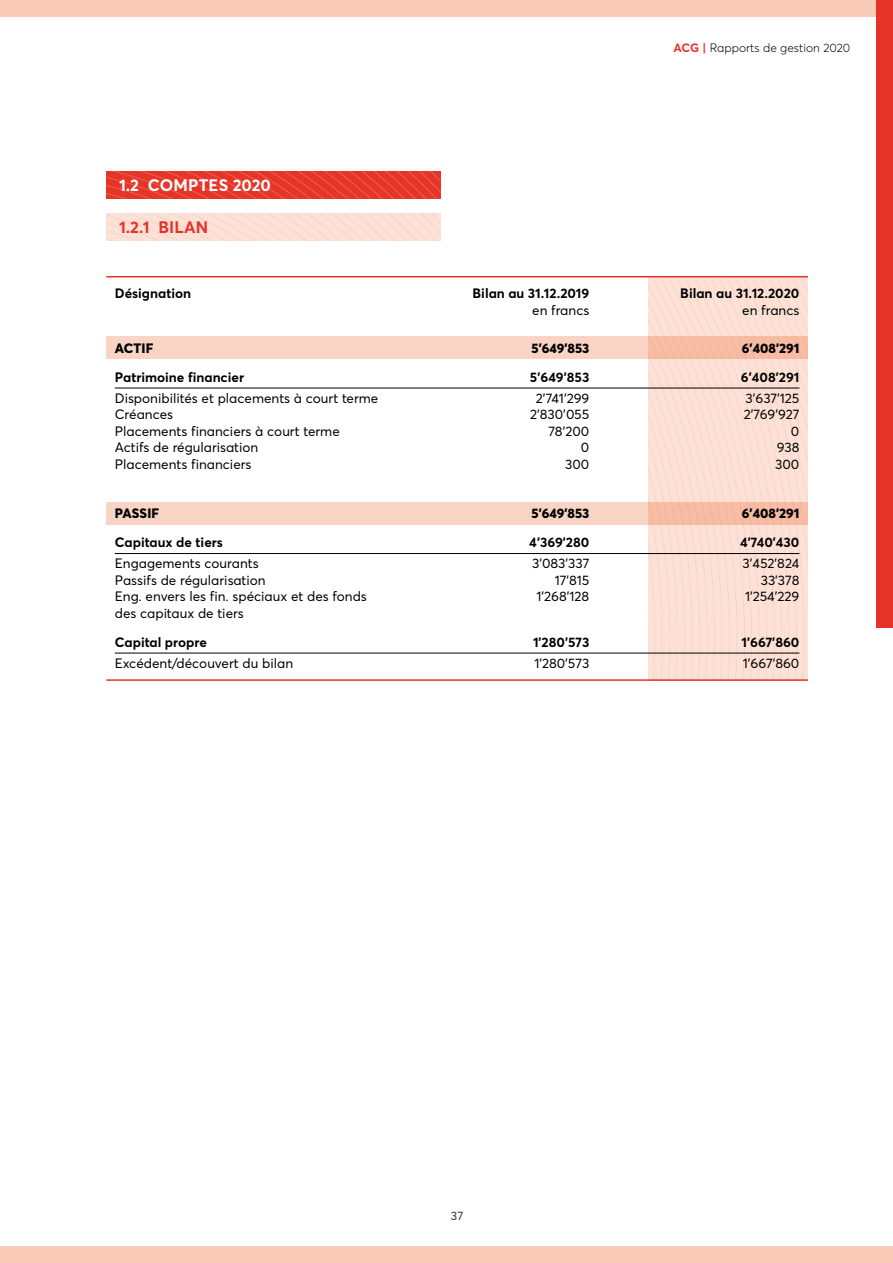
<style>
.page{position:relative;width:893px;height:1263px;background:#fff}
.page>*{position:absolute;margin:0;border:0;box-sizing:border-box;transform-origin:0 0}
.t1{font:700 16.5px "Averta Std";letter-spacing:.01em;color:#fff}
.t2{font:700 16.5px "Averta Std";letter-spacing:.01em;color:#e63329}
.t3{font:13.5px "Averta Std";color:#000}
.t4{font:700 13.5px "Averta Std";color:#000}
.t5{font:800 13.5px "Averta Std";color:#000}
.t6{font:300 12px "Averta Std";color:#000}
.t7{font:12px "Averta Std";color:#293838}
.s1{font-weight:700;color:#e63329}
</style>
<div class="page">
<div style="left:0;top:0;width:893px;height:17px;background:#facbb9"></div>
<div style="left:0;top:1246px;width:893px;height:17px;background:#facbb9"></div>
<div style="left:876px;top:0;width:17px;height:628px;background:#e63329"></div>
<img style="left:106px;top:172px;width:334px;height:26px">
<img style="left:106px;top:214px;width:334px;height:26px">
<img style="left:648px;top:277px;width:160px;height:402px">
<hr style="left:106px;top:276px;width:702px;height:1px;background:#e63329">
<hr style="left:106px;top:679px;width:702px;height:2px;background:#e63329">
<svg style="left:106px;top:336px;width:702px;height:23px;background:#f8cdbb"></svg>
<svg style="left:106px;top:502px;width:702px;height:23px;background:#f8cdbb"></svg>
<hr style="left:115px;top:388px;width:684px;height:1px;background:#000">
<hr style="left:115px;top:553px;width:684px;height:1px;background:#000">
<hr style="left:115px;top:653px;width:684px;height:1px;background:#000">
<p class="t1" style="left:119px;top:175px;width:153px">1.2 COMPTES 2020</p>
<p class="t2" style="left:119px;top:216px;width:91px">1.2.1 BILAN</p>
<p class="t6" style="left:674px;top:40px;width:178px"><span class="s1">ACG |</span> Rapports de gestion 2020</p>
<p class="t4" style="left:115px;top:285px;width:78px">Désignation</p>
<p class="t4" style="left:472px;top:285px;width:118px">Bilan au 31.12.2019</p>
<p class="t4" style="left:680px;top:285px;width:121px">Bilan au 31.12.2020</p>
<p class="t3" style="left:532px;top:302px;width:59px">en francs</p>
<p class="t3" style="left:742px;top:302px;width:59px">en francs</p>
<p class="t5" style="left:115px;top:339px;width:40px">ACTIF</p>
<p class="t5" style="left:531px;top:339px;width:59px">5'649'853</p>
<p class="t5" style="left:742px;top:339px;width:59px">6'408'291</p>
<p class="t4" style="left:115px;top:368px;width:131px">Patrimoine financier</p>
<p class="t4" style="left:530px;top:368px;width:61px">5'649'853</p>
<p class="t4" style="left:741px;top:368px;width:60px">6'408'291</p>
<p class="t3" style="left:115px;top:389px;width:265px">Disponibilités et placements à court terme</p>
<p class="t3" style="left:536px;top:389px;width:55px">2'741'299</p>
<p class="t3" style="left:746px;top:389px;width:55px">3'637'125</p>
<p class="t3" style="left:115px;top:406px;width:60px">Créances</p>
<p class="t3" style="left:530px;top:406px;width:61px">2'830'055</p>
<p class="t3" style="left:744px;top:406px;width:57px">2'769'927</p>
<p class="t3" style="left:115px;top:422px;width:226px">Placements financiers à court terme</p>
<p class="t3" style="left:548px;top:422px;width:42px">78'200</p>
<p class="t3" style="left:791px;top:422px;width:10px">0</p>
<p class="t3" style="left:115px;top:439px;width:145px">Actifs de régularisation</p>
<p class="t3" style="left:581px;top:439px;width:10px">0</p>
<p class="t3" style="left:777px;top:439px;width:24px">938</p>
<p class="t3" style="left:115px;top:455px;width:138px">Placements financiers</p>
<p class="t3" style="left:565px;top:455px;width:26px">300</p>
<p class="t3" style="left:775px;top:455px;width:26px">300</p>
<p class="t5" style="left:115px;top:505px;width:46px">PASSIF</p>
<p class="t5" style="left:531px;top:505px;width:59px">5'649'853</p>
<p class="t5" style="left:742px;top:505px;width:59px">6'408'291</p>
<p class="t4" style="left:115px;top:534px;width:110px">Capitaux de tiers</p>
<p class="t4" style="left:529px;top:534px;width:62px">4'369'280</p>
<p class="t4" style="left:740px;top:534px;width:61px">4'740'430</p>
<p class="t3" style="left:115px;top:555px;width:145px">Engagements courants</p>
<p class="t3" style="left:532px;top:555px;width:59px">3'083'337</p>
<p class="t3" style="left:742px;top:555px;width:58px">3'452'824</p>
<p class="t3" style="left:115px;top:571px;width:152px">Passifs de régularisation</p>
<p class="t3" style="left:555px;top:571px;width:36px">17'815</p>
<p class="t3" style="left:761px;top:571px;width:40px">33'378</p>
<p class="t3" style="left:115px;top:588px;width:254px">Eng. envers les fin. spéciaux et des fonds</p>
<p class="t3" style="left:536px;top:588px;width:54px">1'268'128</p>
<p class="t3" style="left:745px;top:588px;width:56px">1'254'229</p>
<p class="t3" style="left:115px;top:604px;width:131px">des capitaux de tiers</p>
<p class="t4" style="left:115px;top:633px;width:94px">Capital propre</p>
<p class="t4" style="left:533px;top:633px;width:58px">1'280'573</p>
<p class="t4" style="left:741px;top:633px;width:59px">1'667'860</p>
<p class="t3" style="left:115px;top:654px;width:180px">Excédent/découvert du bilan</p>
<p class="t3" style="left:534px;top:654px;width:57px">1'280'573</p>
<p class="t3" style="left:743px;top:654px;width:58px">1'667'860</p>
<p class="t7" style="left:451px;top:1209px;width:14px">37</p>
</div>
